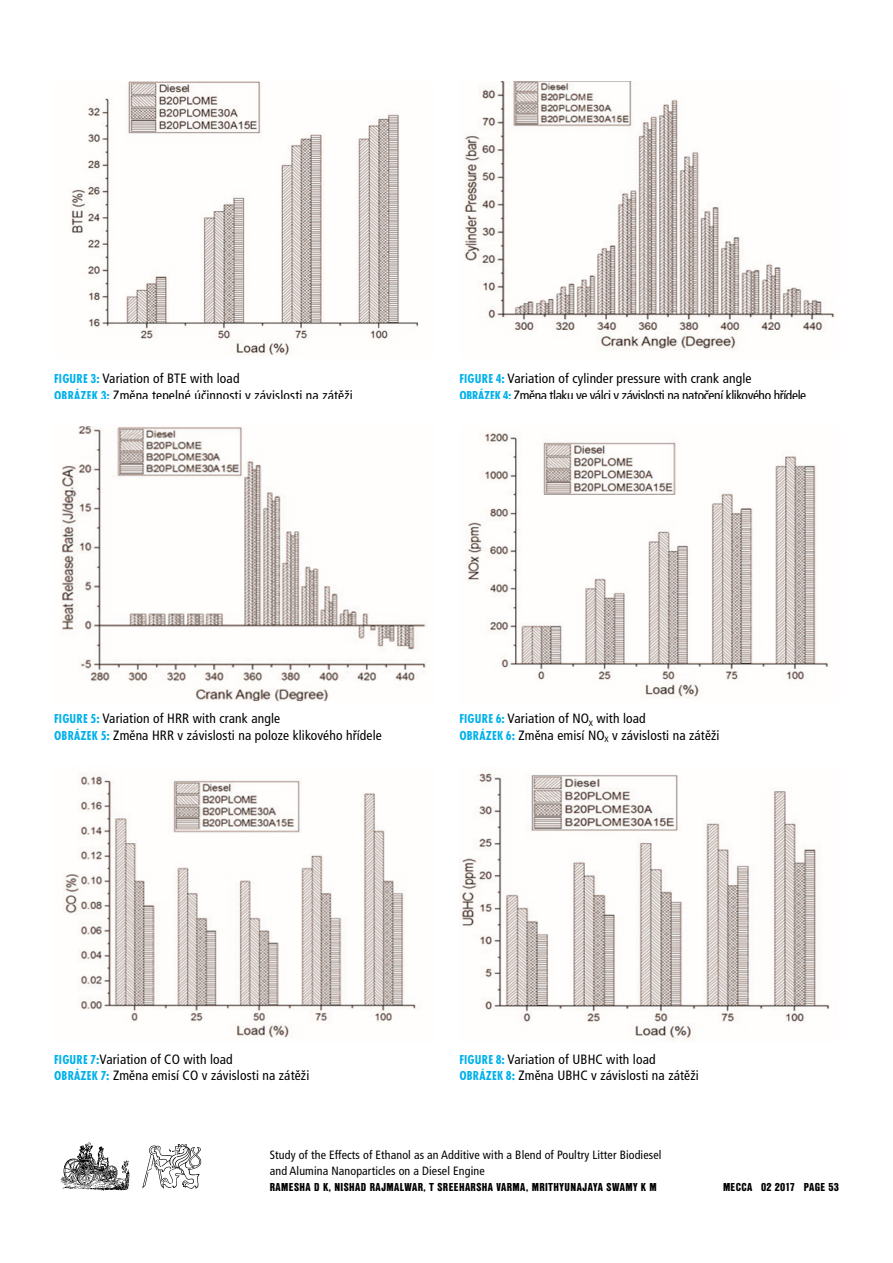
<style>
.page{position:relative;width:893px;height:1263px;background:#fff}
.page>*{position:absolute;margin:0;border:0;box-sizing:border-box;transform-origin:0 0}
.t1{font:condensed 13.5px/16.5px "Frutiger CE";letter-spacing:.01em;color:#000}
.t2{font:condensed 13.5px/16.5px "Frutiger CE";letter-spacing:-.03em;color:#000}
.t3{font:condensed 12px/15.6px "Frutiger CE";letter-spacing:.01em;color:#000}
.t4{font:12px "Nimbus Sans DOT Blac Cond";letter-spacing:.03em;color:#000}
.s1{font-family:"Futura TOT";font-weight:700;color:#00b1eb}
</style>
<div class="page">
<img style="left:60px;top:1142px;width:70px;height:49px">
<svg style="left:142px;top:1144px;width:59px;height:45px"></svg>
<img style="left:70px;top:81px;width:349px;height:275px">
<img style="left:464px;top:81px;width:371px;height:270px">
<img style="left:63px;top:773px;width:353px;height:265px">
<img style="left:459px;top:773px;width:371px;height:268px">
<img style="left:61px;top:428px;width:365px;height:272px">
<img style="left:466px;top:433px;width:363px;height:265px">
<p class="t1" style="left:54px;top:370px;width:300px"><span class="s1">FIGURE 3:</span> Variation of BTE with load<br><span class="s1">OBRÁZEK 3:</span> Změna tepelné účinnosti v závislosti na zátěži</p>
<p class="t2" style="left:459px;top:370px;width:348px"><span class="s1">FIGURE 4:</span> Variation of cylinder pressure with crank angle<br><span class="s1">OBRÁZEK 4:</span> Změna tlaku ve válci v závislosti na natočení klikového hřídele</p>
<p class="t1" style="left:54px;top:711px;width:329px"><span class="s1">FIGURE 5:</span> Variation of HRR with crank angle<br><span class="s1">OBRÁZEK 5:</span> Změna HRR v závislosti na poloze klikového hřídele</p>
<p class="t1" style="left:459px;top:711px;width:262px"><span class="s1">FIGURE 6:</span> Variation of NO<sub>X</sub> with load<br><span class="s1">OBRÁZEK 6:</span> Změna emisí NO<sub>X</sub> v závislosti na zátěži</p>
<p class="t1" style="left:54px;top:1051px;width:257px"><span class="s1">FIGURE 7:</span>Variation of CO with load<br><span class="s1">OBRÁZEK 7:</span> Změna emisí CO v závislosti na zátěži</p>
<p class="t1" style="left:459px;top:1051px;width:241px"><span class="s1">FIGURE 8:</span> Variation of UBHC with load<br><span class="s1">OBRÁZEK 8:</span> Změna UBHC v závislosti na zátěži</p>
<p class="t3" style="left:270px;top:1148px;width:393px">Study of the Effects of Ethanol as an Additive with a Blend of Poultry Litter Biodiesel and Alumina Nanoparticles on a Diesel Engine</p>
<p class="t4" style="left:270px;top:1180px;width:13px">RAMES</p>
<p class="t4" style="left:300px;top:1180px;width:83px">HA D K, NISHAD RAJMAL</p>
<p class="t4" style="left:405px;top:1180px;width:104px">WAR, T SREEHARSHA VARMA</p>
<p class="t4" style="left:526px;top:1180px;width:40px">, MRITHYUNAJAYA</p>
<p class="t4" style="left:606px;top:1180px;width:21px">SWAMY</p>
<p class="t4" style="left:641px;top:1180px;width:17px">K M</p>
<p class="t4" style="left:723px;top:1180px;width:117px">MECCA 02 2017 PAGE 53</p>
</div>
